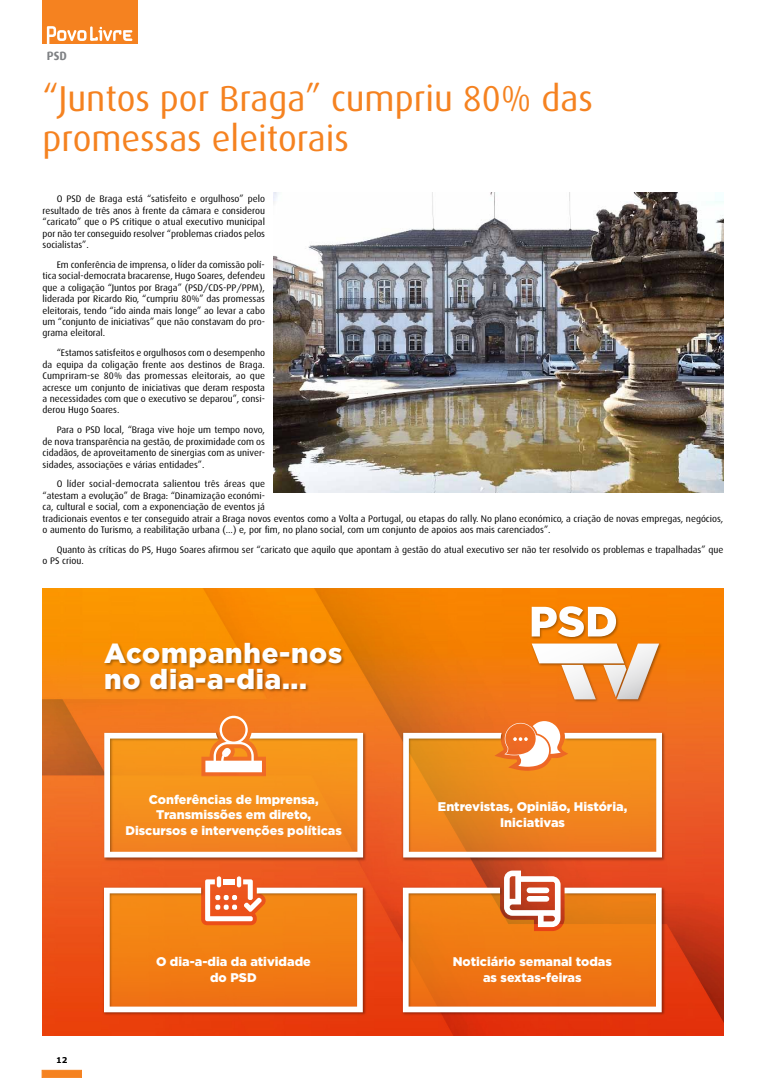
<style>
.page{position:relative;width:766px;height:1078px;background:#fff}
.page>*{position:absolute;margin:0;border:0;box-sizing:border-box;transform-origin:0 0}
.t1{font:36px/40px "Dax";color:#f58220}
.t2{font:900 27.6px/25.4px "Gotham";letter-spacing:.025em;color:#fff}
.t3{font:900 12.6px/15.4px "Gotham";color:#fff;text-align:center}
.t4{font:700 12px "Dax";color:#808285}
.t5{font:9.5px/11.4px "Dax";color:#000;text-align:justify}
.t6{font:700 8px "Verdana";color:#000}
</style>
<div class="page">
<div style="left:42px;top:1069px;width:40px;height:8px;background:#f58220;border:1px solid #f58220"></div>
<div style="left:43px;top:0;width:95px;height:44px;background:#f58220"></div>
<svg style="left:47px;top:26px;width:85px;height:18px"></svg>
<img style="left:273px;top:193px;width:449px;height:299px">
<img style="left:43px;top:588px;width:679px;height:447px">
<img style="left:529px;top:604px;width:134px;height:99px">
<svg style="left:531px;top:606px;width:128px;height:93px"></svg>
<img style="left:102px;top:730px;width:265px;height:131px">
<svg style="left:104px;top:715px;width:259px;height:142px;background:#f4993b"></svg>
<img style="left:401px;top:730px;width:265px;height:131px">
<img style="left:102px;top:885px;width:265px;height:131px">
<svg style="left:104px;top:879px;width:259px;height:133px;background:#f28a35"></svg>
<img style="left:400px;top:885px;width:266px;height:131px">
<svg style="left:403px;top:870px;width:258px;height:142px;background:#eb8335"></svg>
<img style="left:102px;top:637px;width:245px;height:65px">
<svg style="left:403px;top:721px;width:258px;height:136px;background:#ee933a"></svg>
<p class="t4" style="left:47px;top:49px;width:22px">PS D</p>
<h1 class="t1" style="left:43px;top:79px;width:552px">“Juntos por Braga” cumpriu 80% das promessas eleitorais</h1>
<p class="t5" style="left:43px;top:193px;width:224px;text-indent:14px">O PSD de Braga está “satisfeito e orgulhoso” pelo resultado de três anos à frente da câmara e considerou “caricato” que o PS critique o atual executivo municipal por não ter conseguido resolver “problemas criados pelos socialistas”.</p>
<p class="t5" style="left:43px;top:259px;width:224px;text-indent:14px">Em conferência de imprensa, o líder da comissão polí&shy;tica social-democrata bracarense, Hugo Soares, defendeu que a coligação “Juntos por Braga” (PSD/CDS-PP/PPM), liderada por Ricardo Rio, “cumpriu 80%” das promessas eleitorais, tendo “ido ainda mais longe” ao levar a cabo um “conjunto de iniciativas” que não constavam do pro&shy;grama eleitoral.</p>
<p class="t5" style="left:43px;top:347px;width:224px;text-indent:14px">“Estamos satisfeitos e orgulhosos com o desempenho da equipa da coligação frente aos destinos de Braga.<br>Cumpriram-se 80% das promessas eleitorais, ao que acresce um conjunto de iniciativas que deram resposta a necessidades com que o executivo se deparou”, consi&shy;derou Hugo Soares.</p>
<p class="t5" style="left:43px;top:424px;width:224px;text-indent:14px">Para o PSD local, “Braga vive hoje um tempo novo, de nova transparência na gestão, de proximidade com os cidadãos, de aproveitamento de sinergias com as univer&shy;sidades, associações e várias entidades”.</p>
<p class="t5" style="left:43px;top:478px;width:682px;text-align:left;text-indent:14px">O líder social-democrata salientou três áreas que<br>“atestam a evolução” de Braga: “Dinamização económi-<br>ca, cultural e social, com a exponenciação de eventos já<br>tradicionais eventos e ter conseguido atrair a Braga novos eventos como a Volta a Portugal, ou etapas do rally. No plano económico, a criação de novas empregas, negócios, o aumento do Turismo, a reabilitação urbana (...) e, por fim, no plano social, com um conjunto de apoios aos mais carenciados”.</p>
<p class="t5" style="left:43px;top:544px;width:682px;text-indent:14px">Quanto às críticas do PS, Hugo Soares afirmou ser “caricato que aquilo que apontam à gestão do atual executivo ser não ter resolvido os problemas e trapalhadas” que o PS criou.</p>
<h2 class="t2" style="left:104px;top:640px;width:239px">Acompanhe-nos no dia-a-dia...</h2>
<h3 class="t3" style="left:125px;top:791px;width:218px">Conferências de Imprensa,<br>Transmissões em direto,<br>Discursos e intervenções políticas</h3>
<h3 class="t3" style="left:438px;top:799px;width:191px">Entrevistas, Opinião, História,<br>Iniciativas</h3>
<p class="t6" style="left:56px;top:1054px;width:13px">12</p>
<h3 class="t3" style="left:156px;top:953px;width:156px">O dia-a-dia da atividade do PSD</h3>
<h3 class="t3" style="left:452px;top:953px;width:161px">Noticiário semanal todas as sextas-feiras</h3>
</div>
